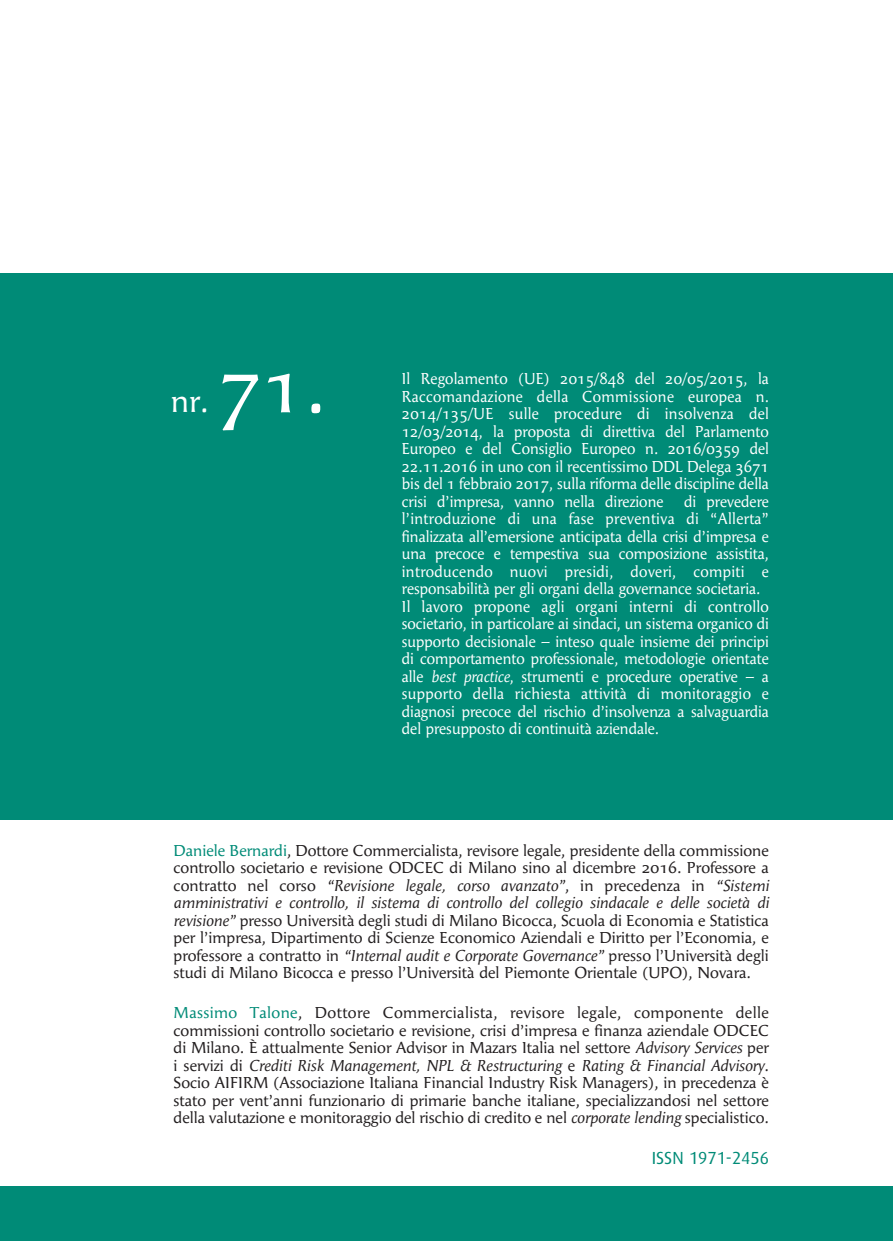
<style>
.page{position:relative;width:893px;height:1241px;background:#fff}
.page>*{position:absolute;margin:0;border:0;box-sizing:border-box;transform-origin:0 0}
.t1{font:77px "Angie";color:#fff}
.t2{font:31.5px "Angie";color:#fff}
.t3{font:17.5px "Dax";color:#008b77}
.t4{font:15.75px/17.5px "Angie";color:#231f20;text-align:justify}
.t5{font:15.75px/17.5px "Angie";color:#fff;text-align:justify;scale:.95 1}
.s1{font-style:italic}
.s2{color:#008b77}
</style>
<div class="page">
<div style="left:0;top:273px;width:893px;height:546px;background:#008b77"></div>
<div style="left:0;top:1186px;width:893px;height:54px;background:#008b77"></div>
<h2 class="t2" style="left:171px;top:383px;width:39px">nr.</h2>
<h1 class="t1" style="left:218px;top:341px;width:109px">71.</h1>
<p class="t5" style="left:402px;top:370px;width:388px">Il Regolamento (UE) 2015/848 del 20/05/2015, la Raccomandazione della Commissione europea n.<br>2014/135/UE sulle procedure di insolvenza del 12/03/2014, la proposta di direttiva del Parlamento Europeo e del Consiglio Europeo n. 2016/0359 del 22.11.2016 in uno con il recentissimo DDL Delega 3671 bis del 1 febbraio 2017, sulla riforma delle discipline della crisi d’impresa, vanno nella direzione</p>
<p class="t5" style="left:402px;top:492px;width:388px;text-align:left;text-indent:282px">di prevedere l’introduzione di una fase preventiva di “Allerta” finalizzata all’emersione anticipata della crisi d’impresa e una precoce e tempestiva sua composizione assistita, introducendo nuovi presidi, doveri, compiti e responsabilità per gli organi della governance societaria.<br>Il lavoro propone agli organi interni di controllo societario, in particolare ai sindaci, un sistema organico di supporto decisionale – inteso quale insieme dei principi di comportamento professionale, metodologie orientate alle <span class="s1">best practice</span>, strumenti e procedure operative – a supporto della richiesta attività di monitoraggio e diagnosi precoce del rischio d’insolvenza a salvaguardia del presupposto di continuità aziendale.</p>
<p class="t4" style="left:174px;top:841px;width:597px"><span class="s2">Daniele Bernardi</span>, Dottore Commercialista, revisore legale, presidente della commissione controllo societario e revisione ODCEC di Milano sino al dicembre 2016. Professore a contratto nel corso <span class="s1">“Revisione legale, corso avanzato”</span>, in precedenza in <span class="s1">“Sistemi amministrativi e controllo, il sistema di controllo del collegio sindacale e delle società di revisione”</span> presso Università degli studi di Milano Bicocca, Scuola di Economia e Statistica per l’impresa, Dipartimento di Scienze Economico Aziendali e Diritto per l’Economia, e professore a contratto in <span class="s1">“Internal audit e Corporate Governance”</span> presso l’Università degli studi di Milano Bicocca e presso l’Università del Piemonte Orientale (UPO), Novara.</p>
<p class="t4" style="left:174px;top:1003px;width:597px"><span class="s2">Massimo Talone</span>, Dottore Commercialista, revisore legale, componente delle commissioni controllo societario e revisione, crisi d’impresa e finanza aziendale ODCEC di Milano. È attualmente Senior Advisor in Mazars Italia nel settore <span class="s1">Advisory Services</span> per i servizi di <span class="s1">Crediti Risk Management, NPL &amp; Restructuring</span> e <span class="s1">Rating &amp; Financial Advisory</span>.<br>Socio AIFIRM (Associazione Italiana Financial Industry Risk Managers), in precedenza è stato per vent’anni funzionario di primarie banche italiane, specializzandosi nel settore della valutazione e monitoraggio del rischio di credito e nel <span class="s1">corporate lending</span> specialistico.</p>
<p class="t3" style="left:652px;top:1148px;width:119px">ISSN 1971-2456</p>
</div>
